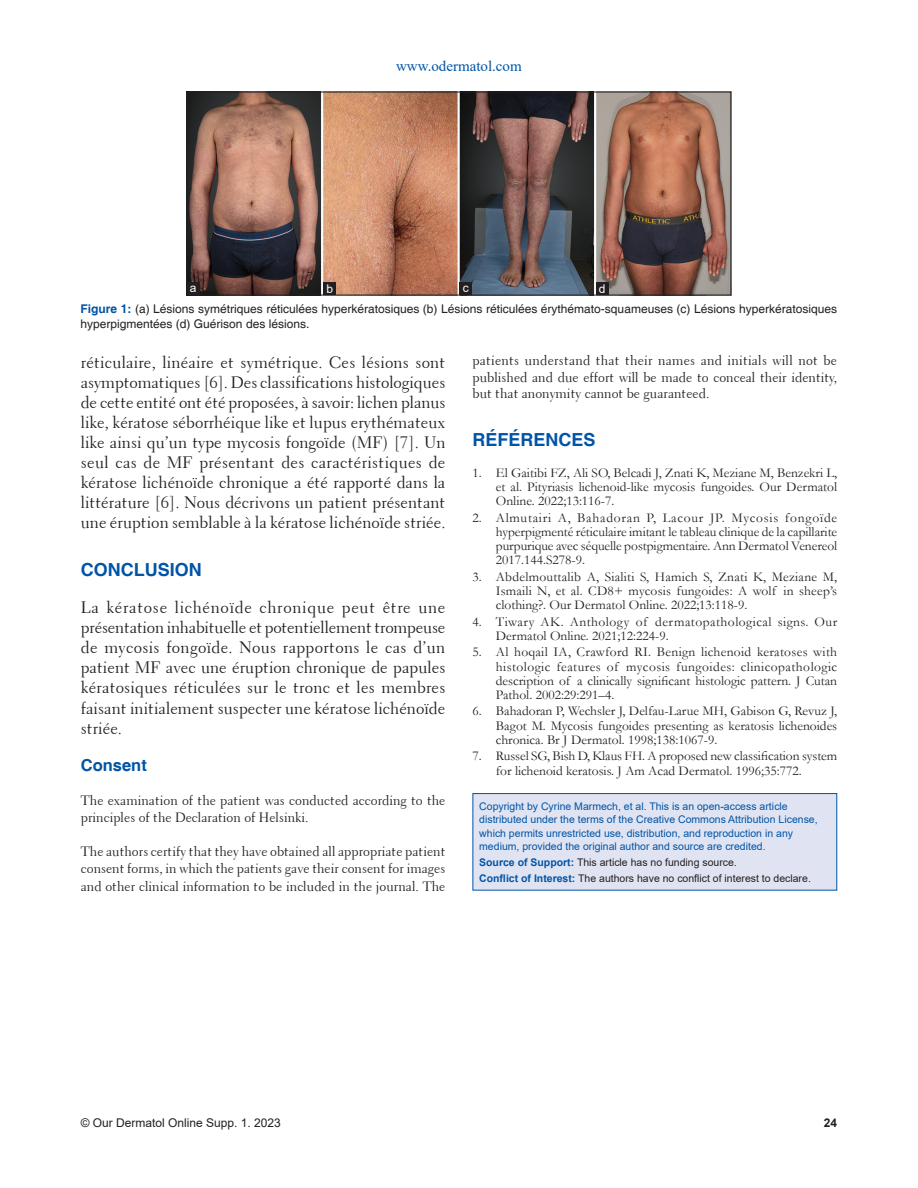
<style>
.page{position:relative;width:918px;height:1188px;background:#fff}
.page>*{position:absolute;margin:0;border:0;box-sizing:border-box;transform-origin:0 0}
.t1{font:700 18px "Helvetica";color:#0154a6}
.t2{font:16.5px/20.1px "Transitional 521 BT Roman A";color:#231f20;text-align:justify}
.t3{font:700 16.5px "Helvetica";color:#0154a6}
.t4{font:15px "Times New Roman";color:#0154a6}
.t5{font:13.5px/14.2px "Garamond";color:#231f20;text-align:justify}
.t6{font:13.5px/17.1px "Transitional 521 BT Roman A";color:#231f20;text-align:justify}
.t7{font:13.5px/14.2px "Garamond";letter-spacing:.035em;color:#231f20}
.t8{font:12px/15px "Helvetica";color:#231f20}
.t9{font:12px "Arial";color:#231f20}
.t10{font:12px "Arial";color:#fff}
.t11{font:700 12px "Arial";color:#231f20}
.t12{font:10.5px/13.5px "Arial";color:#0154a6}
.t13{font:10.5px/15.6px "Arial";color:#231f20}
.s1{font-weight:700;color:#0154a6}
</style>
<div class="page">
<img style="left:189px;top:94px;width:540px;height:199px">
<div style="left:187px;top:92px;width:544px;height:203px;border:1px solid #231f20"></div>
<div style="left:596px;top:282px;width:12px;height:13px;background:#231f20"></div>
<div style="left:460px;top:282px;width:12px;height:13px;background:#231f20"></div>
<div style="left:323px;top:282px;width:13px;height:13px;background:#231f20"></div>
<div style="left:187px;top:283px;width:12px;height:12px;background:#231f20"></div>
<div style="left:473px;top:794px;width:364px;height:96px;background:#e0e4f2"></div>
<div style="left:472px;top:793px;width:365px;height:98px;border:1px solid #0154a6"></div>
<p class="t4" style="left:396px;top:58px;width:127px">www.odermatol.com</p>
<p class="t10" style="left:190px;top:281px;width:8px">a</p>
<p class="t10" style="left:327px;top:282px;width:8px">b</p>
<p class="t10" style="left:463px;top:281px;width:7px">c</p>
<p class="t10" style="left:599px;top:282px;width:8px">d</p>
<p class="t8" style="left:81px;top:301px;width:758px"><span class="s1">Figure 1:</span> (a) Lésions symétriques réticulées hyperkératosiques (b) Lésions réticulées érythémato-squameuses (c) Lésions hyperkératosiques hyperpigmentées (d) Guérison des lésions.</p>
<p class="t2" style="left:81px;top:352px;width:366px">réticulaire, linéaire et symétrique. Ces lésions sont asymptomatiques [6]. Des classifications histologiques de cette entité ont été proposées, à savoir: lichen planus like, kératose séborrhéique like et lupus erythémateux like ainsi qu’un type mycosis fongoïde (MF) [7]. Un seul cas de MF présentant des caractéristiques de kératose lichénoïde chronique a été rapporté dans la littérature [6]. Nous décrivons un patient présentant une éruption semblable à la kératose lichénoïde striée.</p>
<h1 class="t1" style="left:81px;top:559px;width:122px">CONCLUSION</h1>
<p class="t2" style="left:81px;top:598px;width:366px">La kératose lichénoïde chronique peut être une présentation inhabituelle et potentiellement trompeuse de mycosis fongoïde. Nous rapportons le cas d’un patient MF avec une éruption chronique de papules kératosiques réticulées sur le tronc et les membres faisant initialement suspecter une kératose lichénoïde striée.</p>
<p class="t3" style="left:81px;top:756px;width:68px">Consent</p>
<p class="t6" style="left:81px;top:792px;width:366px">The examination of the patient was conducted according to the principles of the Declaration of Helsinki.</p>
<p class="t6" style="left:81px;top:843px;width:366px">The authors certify that they have obtained all appropriate patient consent forms, in which the patients gave their consent for images and other clinical information to be included in the journal. The</p>
<p class="t6" style="left:472px;top:352px;width:366px;line-height:16.5px">patients understand that their names and initials will not be published and due effort will be made to conceal their identity, but that anonymity cannot be guaranteed.</p>
<h1 class="t1" style="left:472px;top:429px;width:125px">RÉFÉRENCES</h1>
<p class="t5" style="left:496px;top:466px;width:343px;text-indent:-23px">1. El Gaitibi FZ, Ali SO, Belcadi J, Znati K, Meziane M, Benzekri L, et al. Pityriasis lichenoid-like mycosis fungoides. Our Dermatol Online. 2022;13:116-7.</p>
<p class="t5" style="left:496px;top:511px;width:343px;text-indent:-23px">2. Almutairi A, Bahadoran P, Lacour JP. Mycosis fongoïde hyperpigmenté réticulaire imitant le tableau clinique de la capillarite purpurique avec séquelle postpigmentaire. Ann Dermatol Venereol 2017.144.S278-9.</p>
<p class="t5" style="left:496px;top:570px;width:343px;text-indent:-23px">3. Abdelmouttalib A, Sialiti S, Hamich S, Znati K, Meziane M, Ismaili N, et al. CD8+ mycosis fungoides: A wolf in sheep’s clothing?. Our Dermatol Online. 2022;13:118-9.</p>
<p class="t7" style="left:496px;top:615px;width:343px;text-indent:-23px">4. Tiwary AK. Anthology of dermatopathological signs. Our<br>Dermatol Online. 2021;12:224-9.</p>
<p class="t5" style="left:496px;top:645px;width:343px;text-indent:-23px">5. Al hoqail IA, Crawford RI. Benign lichenoid keratoses with histologic features of mycosis fungoides: clinicopathologic description of a clinically significant histologic pattern. J Cutan Pathol. 2002:29:291–4.</p>
<p class="t5" style="left:496px;top:704px;width:343px;text-indent:-23px">6. Bahadoran P, Wechsler J, Delfau-Larue MH, Gabison G, Revuz J, Bagot M. Mycosis fungoides presenting as keratosis lichenoides chronica. Br J Dermatol. 1998;138:1067-9.</p>
<p class="t5" style="left:496px;top:749px;width:343px;text-indent:-23px">7. Russel SG, Bish D, Klaus FH. A proposed new classification system for lichenoid keratosis. J Am Acad Dermatol. 1996;35:772.</p>
<p class="t12" style="left:479px;top:799px;width:340px">Copyright by Cyrine Marmech, et al. This is an open-access article distributed under the terms of the Creative Commons Attribution License, which permits unrestricted use, distribution, and reproduction in any medium, provided the original author and source are credited.</p>
<p class="t13" style="left:479px;top:855px;width:333px"><span class="s1">Source of Support:</span> This article has no funding source.<br><span class="s1">Conflict of Interest:</span> The authors have no conflict of interest to declare.</p>
<p class="t9" style="left:81px;top:1116px;width:202px">© Our Dermatol Online Supp. 1. 2023</p>
<p class="t11" style="left:824px;top:1116px;width:15px">24</p>
</div>
